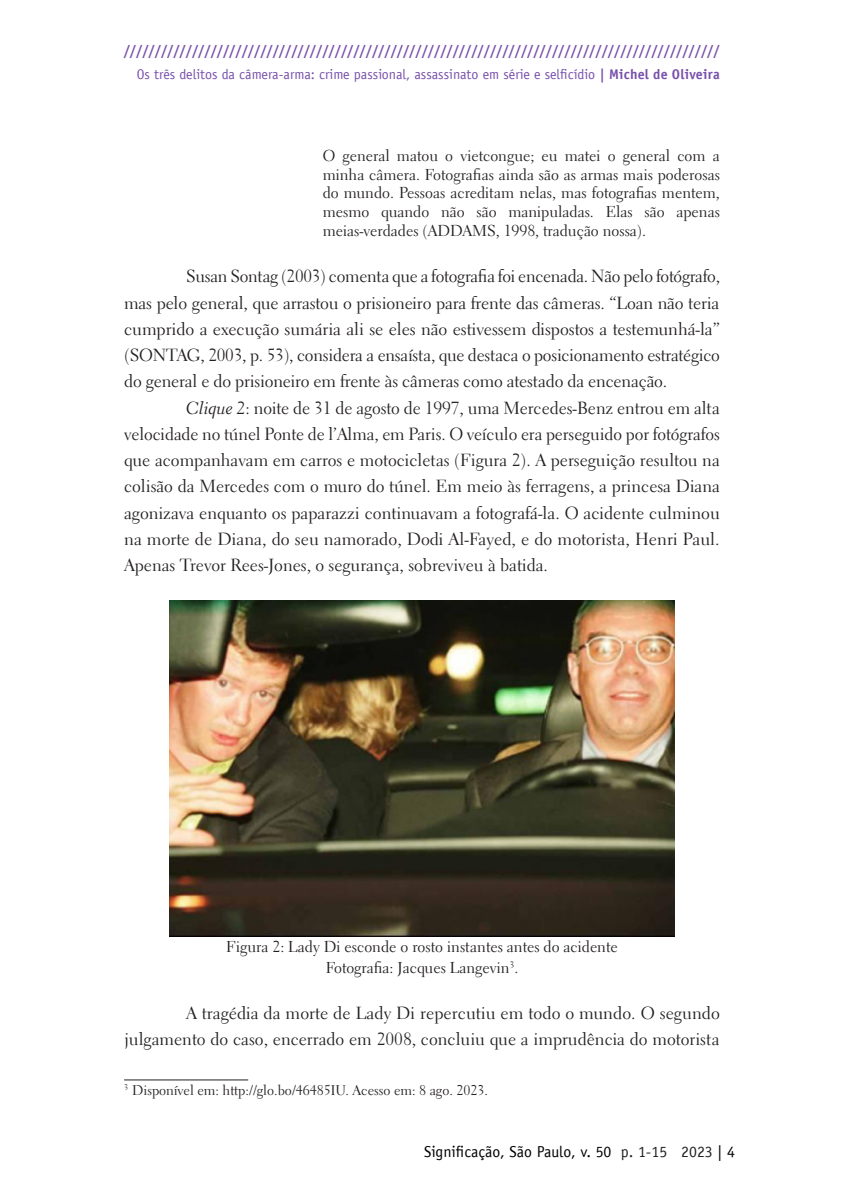
<style>
.page{position:relative;width:844px;height:1191px;background:#fff}
.page>*{position:absolute;margin:0;border:0;box-sizing:border-box;transform-origin:0 0}
.TEXTO{font:17.5px/26.2px "Electra LT Std";color:#231f20;text-align:justify}
.Citacao{font:15.75px/18.9px "Electra LT Std";color:#231f20;text-align:justify}
.Tit_figura{font:15.75px "Electra LT Std";color:#231f20}
.t1{font:15.75px "Officina Sans LT";color:#000}
.Fonte_figura{font:15.75px "Electra LT Std";color:#231f20}
.t2{font:700 14px "Officina Sans LT";color:#7850ab}
.t3{font:14px "Officina Sans LT";color:#7850ab}
.NOTA_DE_RODAPE{font:14px "Electra LT Std";color:#231f20}
.s1{font-weight:700}
.s2{font-family:"Electra LT Std Cursive"}
.s3{color:#231f20}
</style>
<div class="page">
<img style="left:170px;top:600px;width:504px;height:336px">
<hr style="left:124px;top:1079px;width:124px;height:1px;background:#231f20">
<p class="t2" style="left:124px;top:41px;width:597px">////////////////////////////////////////////////////////////////////////////////////////////////</p>
<p class="t3" style="left:137px;top:66px;width:584px">Os três delitos da câmera-arma: crime passional, assassinato em série e selficídio <span class="s1">| Michel de Oliveira</span></p>
<p class="Citacao" style="left:322px;top:146px;width:398px">O general matou o vietcongue; eu matei o general com a minha câmera. Fotografias ainda são as armas mais poderosas do mundo. Pessoas acreditam nelas, mas fotografias mentem, mesmo quando não são manipuladas. Elas são apenas meias-verdades (ADDAMS, 1998, tradução nossa).</p>
<p class="TEXTO" style="left:124px;top:263px;width:597px;text-indent:62px">Susan Sontag (2003) comenta que a fotografia foi encenada. Não pelo fotógrafo, mas pelo general, que arrastou o prisioneiro para frente das câmeras. “Loan não teria cumprido a execução sumária ali se eles não estivessem dispostos a testemunhá-la” (SONTAG, 2003, p. 53), considera a ensaísta, que destaca o posicionamento estratégico do general e do prisioneiro em frente às câmeras como atestado da encenação.</p>
<p class="TEXTO" style="left:124px;top:394px;width:597px;text-indent:62px"><span class="s2">Clique 2</span>: noite de 31 de agosto de 1997, uma Mercedes-Benz entrou em alta velocidade no túnel Ponte de l’Alma, em Paris. O veículo era perseguido por fotógrafos que acompanhavam em carros e motocicletas (Figura 2). A perseguição resultou na colisão da Mercedes com o muro do túnel. Em meio às ferragens, a princesa Diana agonizava enquanto os paparazzi continuavam a fotografá-la. O acidente culminou na morte de Diana, do seu namorado, Dodi Al-Fayed, e do motorista, Henri Paul.<br>Apenas Trevor Rees-Jones, o segurança, sobreviveu à batida.</p>
<p class="Tit_figura" style="left:226px;top:937px;width:393px">Figura 2: Lady Di esconde o rosto instantes antes do acidente</p>
<p class="Fonte_figura" style="left:325px;top:957px;width:194px">Fotografia: Jacques Langevin<sup>3</sup>.</p>
<p class="TEXTO" style="left:124px;top:999px;width:597px;text-align:right">A tragédia da morte de Lady Di repercutiu em todo o mundo. O segundo julgamento do caso, encerrado em 2008, concluiu que a imprudência do motorista</p>
<p class="NOTA_DE_RODAPE" style="left:124px;top:1081px;width:365px"><sup>3</sup> Disponível em: http://glo.bo/46485IU. Acesso em: 8 ago. 2023.</p>
<p class="t1" style="left:424px;top:1142px;width:312px">Significação, São Paulo, v. 50 <span class="s3">p. 1-15 2023</span> | 4</p>
</div>
